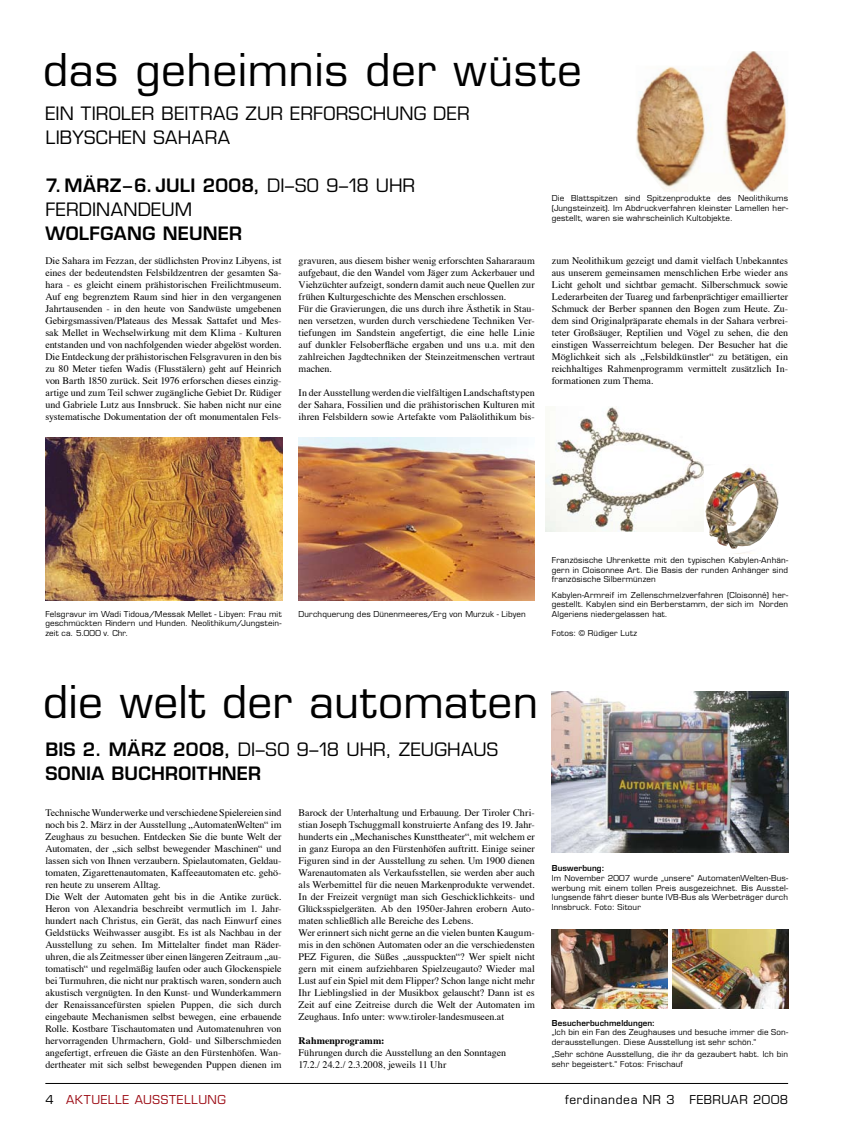
<style>
.page{position:relative;width:842px;height:1134px;background:#fff}
.page>*{position:absolute;margin:0;border:0;box-sizing:border-box;transform-origin:0 0}
.t1{font:44px "Eurostile";letter-spacing:.01em;color:#000}
.t2{font:18px/24px "Eurostile";letter-spacing:.02em;color:#000}
.t3{font:600 18px/24px "Eurostile";letter-spacing:.015em;color:#000}
.t4{font:12px "Eurostile";letter-spacing:.045em;color:#000}
.t5{font:12px "Eurostile";letter-spacing:.055em;color:#9d0d16}
.t6{font:10px/12px "Times";color:#000}
.t7{font:700 10px "Times";color:#000}
.t8{font:8px/9.6px "Eurostile";letter-spacing:.015em;color:#000;text-align:justify}
.t9{font:600 8px "Eurostile";color:#000}
.s1{font-weight:600}
.s2{font-weight:400}
.s3{color:#000}
</style>
<div class="page">
<hr style="left:45px;top:1083px;width:743px;height:1px;background:#000">
<img style="left:690px;top:466px;width:89px;height:88px">
<img style="left:45px;top:437px;width:237px;height:163px">
<img style="left:636px;top:51px;width:152px;height:141px">
<img style="left:545px;top:407px;width:159px;height:124px">
<img style="left:299px;top:438px;width:236px;height:162px">
<img style="left:673px;top:929px;width:115px;height:79px">
<img style="left:552px;top:929px;width:115px;height:79px">
<img style="left:552px;top:692px;width:236px;height:160px">
<h1 class="t1" style="left:43px;top:44px;width:540px">das geheimnis der wüste</h1>
<h2 class="t2" style="left:45px;top:101px;width:214px">ein Tiroler Beitrag zur</h2>
<h2 class="t2" style="left:290px;top:101px;width:97px">Erforschun</h2>
<h2 class="t2" style="left:414px;top:101px;width:45px">g der</h2>
<h2 class="t2" style="left:45px;top:125px;width:76px">libyschen</h2>
<h2 class="t2" style="left:153px;top:125px;width:14px">Sahara</h2>
<h2 class="t2" style="left:45px;top:173px;width:357px"><span class="s1">7.MÄRZ–6. JULI 2008,</span> Di–So 9–18 Uhr<br>Ferdinan</h2>
<h2 class="t2" style="left:138px;top:197px;width:56px">deum</h2>
<h2 class="t3" style="left:45px;top:221px;width:198px">WOLFGANG NEUNER</h2>
<p class="t6" style="left:45px;top:254px;width:238px;text-align:justify">Die Sahara im Fezzan, der südlichsten Provinz Libyens, ist eines der bedeutendsten Felsbildzentren der gesamten Sa&shy;hara - es gleicht einem prähistorischen Freilichtmuseum.<br>Auf eng begrenztem Raum sind hier in den vergangenen Jahrtausenden - in den heute von Sandwüste umgebenen Gebirgsmassiven/Plateaus des Messak Sattafet und Mes&shy;sak Mellet in Wechselwirkung mit dem Klima - Kulturen entstanden und von nachfolgenden wieder abgelöst worden.<br>Die Entdeckung der prähistorischen Felsgravuren in den bis zu 80 Meter tiefen Wadis (Flusstälern) geht auf Heinrich von Barth 1850 zurück. Seit 1976 erforschen dieses einzig&shy;artige und zum Teil schwer zugängliche Gebiet Dr. Rüdiger und Gabriele Lutz aus Innsbruck. Sie haben nicht nur eine systematische Dokumentation der oft monumentalen Fels-</p>
<p class="t6" style="left:299px;top:254px;width:238px">gravuren, aus diesem bisher wenig erforschten Sahararaum aufgebaut, die den Wandel vom Jäger zum Ackerbauer und Viehzüchter aufzeigt, sondern damit auch neue Quellen zur frühen Kulturgeschichte des Menschen erschlossen.<br>Für die Gravierungen, die uns durch ihre Ästhetik in Stau&shy;nen versetzen, wurden durch verschiedene Techniken Ver&shy;tiefungen im Sandstein angefertigt, die eine helle Linie auf dunkler Felsoberfläche ergaben und uns u.a. mit den zahlreichen Jagdtechniken der Steinzeitmenschen vertraut machen.</p>
<p class="t6" style="left:299px;top:386px;width:238px;text-align:justify">In der Ausstellung werden die vielfältigen Landschaftstypen der Sahara, Fossilien und die prähistorischen Kulturen mit ihren Felsbildern sowie Artefakte vom Paläolithikum bis-</p>
<p class="t8" style="left:552px;top:194px;width:238px">Die Blattspitzen sind Spitzenprodukte des Neolithikums (Jungsteinzeit). Im Abdruckverfahren kleinster Lamellen her&shy;gestellt, waren sie wahrscheinlich Kultobjekte.</p>
<p class="t6" style="left:552px;top:254px;width:238px;text-align:justify">zum Neolithikum gezeigt und damit vielfach Unbekanntes aus unserem gemeinsamen menschlichen Erbe wieder ans Licht geholt und sichtbar gemacht. Silberschmuck sowie Lederarbeiten der Tuareg und farbenprächtiger emaillierter Schmuck der Berber spannen den Bogen zum Heute. Zu&shy;dem sind Originalpräparate ehemals in der Sahara verbrei&shy;teter Großsäuger, Reptilien und Vögel zu sehen, die den einstigen Wasserreichtum belegen. Der Besucher hat die Möglichkeit sich als „Felsbildkünstler“ zu betätigen, ein reichhaltiges Rahmenprogramm vermittelt zusätzlich In&shy;formationen zum Thema.</p>
<p class="t8" style="left:45px;top:609px;width:238px">Felsgravur im Wadi Tidoua/Messak Mellet - Libyen: Frau mit geschmückten Rindern und Hunden. Neolithikum/Jungstein&shy;zeit ca. 5.000 v. Chr.</p>
<p class="t8" style="left:299px;top:609px;width:229px">Durchquerung des Dünenmeeres/Erg von Murzuk - Libyen</p>
<p class="t8" style="left:552px;top:555px;width:238px">Französische Uhrenkette mit den typischen Kabylen-Anhän&shy;gern in Cloisonnee Art. Die Basis der runden Anhänger sind französische Silbermünzen</p>
<p class="t8" style="left:552px;top:590px;width:238px">Kabylen-Armreif im Zellenschmelzverfahren (Cloisonné) her&shy;gestellt. Kabylen sind ein Berberstamm, der sich im Norden Algeriens niedergelassen hat.</p>
<p class="t8" style="left:552px;top:628px;width:87px">Fotos: © Rüdiger Lutz</p>
<h1 class="t1" style="left:43px;top:676px;width:496px">die welt der automaten</h1>
<h2 class="t3" style="left:45px;top:737px;width:453px">BIS 2. MÄRZ 2008, <span class="s2">Di–So 9–18 Uhr , ZEUGHAUS<br></span>SONIA BUCHROITHNER</h2>
<p class="t6" style="left:45px;top:806px;width:238px">Technische Wunderwerke und verschiedene Spielereien sind noch bis 2. März in der Ausstellung „AutomatenWelten“ im Zeughaus zu besuchen. Entdecken Sie die bunte Welt der Automaten, der „sich selbst bewegender Maschinen“ und lassen sich von Ihnen verzaubern. Spielautomaten, Geldau&shy;tomaten, Zigarettenautomaten, Kaffeeautomaten etc. gehö&shy;ren heute zu unserem Alltag.<br>Die Welt der Automaten geht bis in die Antike zurück.<br>Heron von Alexandria beschreibt vermutlich im 1. Jahr&shy;hundert nach Christus, ein Gerät, das nach Einwurf eines Geldstücks Weihwasser ausgibt. Es ist als Nachbau in der Ausstellung zu sehen. Im Mittelalter findet man Räder&shy;uhren, die als Zeitmesser über einen längeren Zeitraum „au&shy;tomatisch“ und regelmäßig laufen oder auch Glockenspiele bei Turmuhren, die nicht nur praktisch waren, sondern auch akustisch vergnügten. In den Kunst- und Wunderkammern der Renaissancefürsten spielen Puppen, die sich durch eingebaute Mechanismen selbst bewegen, eine erbauende Rolle. Kostbare Tischautomaten und Automatenuhren von hervorragenden Uhrmachern, Gold- und Silberschmieden angefertigt, erfreuen die Gäste an den Fürstenhöfen. Wan&shy;dertheater mit sich selbst bewegenden Puppen dienen im</p>
<p class="t6" style="left:299px;top:806px;width:238px">Barock der Unterhaltung und Erbauung. Der Tiroler Chri&shy;stian Joseph Tschuggmall konstruierte Anfang des 19. Jahr&shy;hunderts ein „Mechanisches Kunsttheater“, mit welchem er in ganz Europa an den Fürstenhöfen auftritt. Einige seiner Figuren sind in der Ausstellung zu sehen. Um 1900 dienen Warenautomaten als Verkaufsstellen, sie werden aber auch als Werbemittel für die neuen Markenprodukte verwendet.<br>In der Freizeit vergnügt man sich Geschicklichkeits- und Glücksspielgeräten. Ab den 1950er-Jahren erobern Auto&shy;maten schließlich alle Bereiche des Lebens.<br>Wer erinnert sich nicht gerne an die vielen bunten Kaugum&shy;mis in den schönen Automaten oder an die verschiedensten PEZ Figuren, die Süßes „ausspuckten“? Wer spielt nicht gern mit einem aufziehbaren Spielzeugauto? Wieder mal Lust auf ein Spiel mit dem Flipper? Schon lange nicht mehr Ihr Lieblingslied in der Musikbox gelauscht? Dann ist es Zeit auf eine Zeitreise durch die Welt der Automaten im Zeughaus. Info unter: www.tiroler-landesmuseen.at</p>
<p class="t7" style="left:299px;top:1031px;width:87px">Rahmenprogramm:</p>
<p class="t6" style="left:299px;top:1046px;width:209px">Führungen durch die Ausstellung an den Sonntagen<br>17.2./ 24.2./ 2.3.2008, jeweils 11 Uhr</p>
<p class="t9" style="left:552px;top:863px;width:54px">BUSWERBUNG:</p>
<p class="t8" style="left:552px;top:873px;width:238px">Im November 2007 wurde „unsere“ AutomatenWelten-Bus&shy;werbung mit einem tollen Preis ausgezeichnet. Bis Ausstel&shy;lungsende fährt dieser bunte IVB-Bus als Werbeträger durch Innsbruck. Foto: Sitour</p>
<p class="t9" style="left:552px;top:1018px;width:105px">BESUCHERBUCHMELDUNGEN:</p>
<p class="t8" style="left:552px;top:1027px;width:238px">„Ich bin ein Fan des Zeughauses und besuche immer die Son&shy;derausstellungen. Diese Ausstellung ist sehr schön.“</p>
<p class="t8" style="left:552px;top:1049px;width:238px">„Sehr schöne Ausstellung, die ihr da gezaubert habt. Ich bin sehr begeistert.“ Fotos: Frischauf</p>
<p class="t5" style="left:45px;top:1092px;width:182px"><span class="s3">4</span> aktuelle ausstellung</p>
<p class="t4" style="left:565px;top:1092px;width:225px">ferdinandea NR 3 FEBRUAR 2008</p>
</div>
